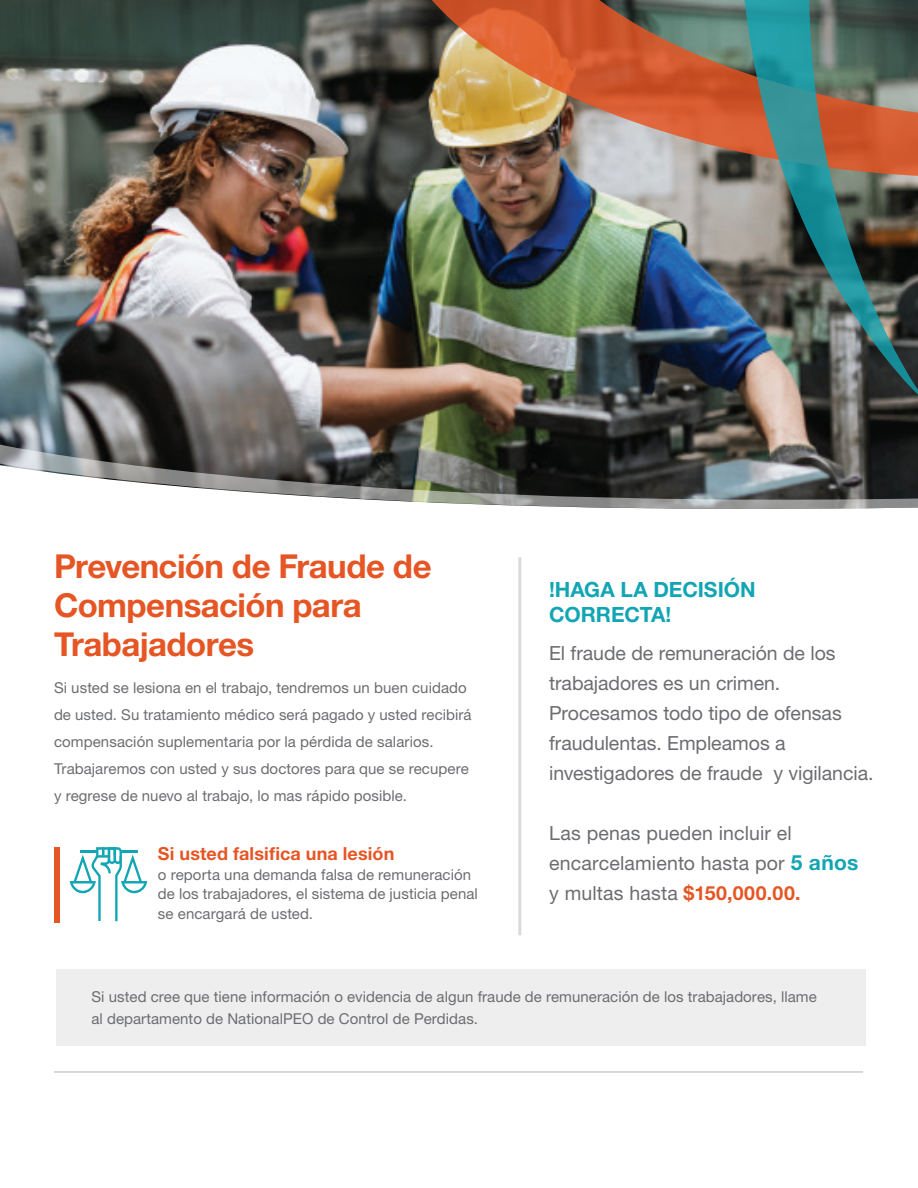
<style>
.page{position:relative;width:918px;height:1188px;background:#fff}
.page>*{position:absolute;margin:0;border:0;box-sizing:border-box;transform-origin:0 0}
.t1{font:700 33px/39px "Helvetica Neue LT Std";letter-spacing:-.015em;color:#e65524}
.t2{font:700 21px/25.5px "Helvetica Neue LT Std";letter-spacing:-.005em;color:#12a5b4}
.t3{font:19.5px/30px "Helvetica Neue LT Std";color:#6c6d70}
.t4{font:700 18px "Helvetica Neue LT Std";letter-spacing:.005em;color:#e65524}
.t5{font:15px/27px "Helvetica Neue LT Std";letter-spacing:.005em;color:#6c6d70}
.s1{font-weight:700;font-size:21px;color:#12a5b4}
.s2{font-weight:700;color:#e65524}
</style>
<div class="page">
<img style="left:0;top:0;width:918px;height:442px">
<div style="left:56px;top:969px;width:809px;height:77px;background:#eeeeef"></div>
<hr style="left:54px;top:1072px;width:809px;height:1px;background:#b2b3b7">
<hr style="left:518px;top:557px;width:3px;height:378px;background:#d9dadc">
<div style="left:54px;top:847px;width:5px;height:75px;background:#e65524"></div>
<svg style="left:70px;top:847px;width:77px;height:74px"></svg>
<svg style="left:0;top:442px;width:918px;height:67px"></svg>
<img style="left:403px;top:0;width:304px;height:192px">
<img style="left:707px;top:0;width:211px;height:405px">
<h1 class="t1" style="left:54px;top:546px;width:379px">Prevención de Fraude de<br>Compensación para<br>Trabajadores</h1>
<p class="t5" style="left:54px;top:674px;width:419px">Si usted se lesiona en el trabajo, tendremos un buen cuidado de usted. Su tratamiento médico será pagado y usted recibirá compensación suplementaria por la pérdida de salarios.<br>Trabajaremos con usted y sus doctores para que se recupere y regrese de nuevo al trabajo, lo mas rápido posible.</p>
<p class="t4" style="left:158px;top:843px;width:238px">Si usted falsifica una lesión</p>
<p class="t5" style="left:158px;top:864px;width:322px;line-height:19.5px">o reporta una demanda falsa de remuneración de los trabajadores, el sistema de justicia penal se encargará de usted.</p>
<h2 class="t2" style="left:549px;top:576px;width:208px">!HAGA LA DECISIÓN<br>CORRECTA!</h2>
<h3 class="t3" style="left:549px;top:637px;width:326px">El fraude de remuneración de los trabajadores es un crimen.<br>Procesamos todo tipo de ofensas fraudulentas. Empleamos a investigadores de fraude y vigilancia.</h3>
<h3 class="t3" style="left:549px;top:817px;width:311px">Las penas pueden incluir el encarcelamiento hasta por <span class="s1">5 años </span>y multas hasta <span class="s2">$150,000.00.</span></h3>
<p class="t5" style="left:92px;top:985px;width:727px;line-height:22.5px">Si usted cree que tiene información o evidencia de algun fraude de remuneración de los trabajadores, llame al departamento de NationalPEO de Control de Perdidas.</p>
</div>
